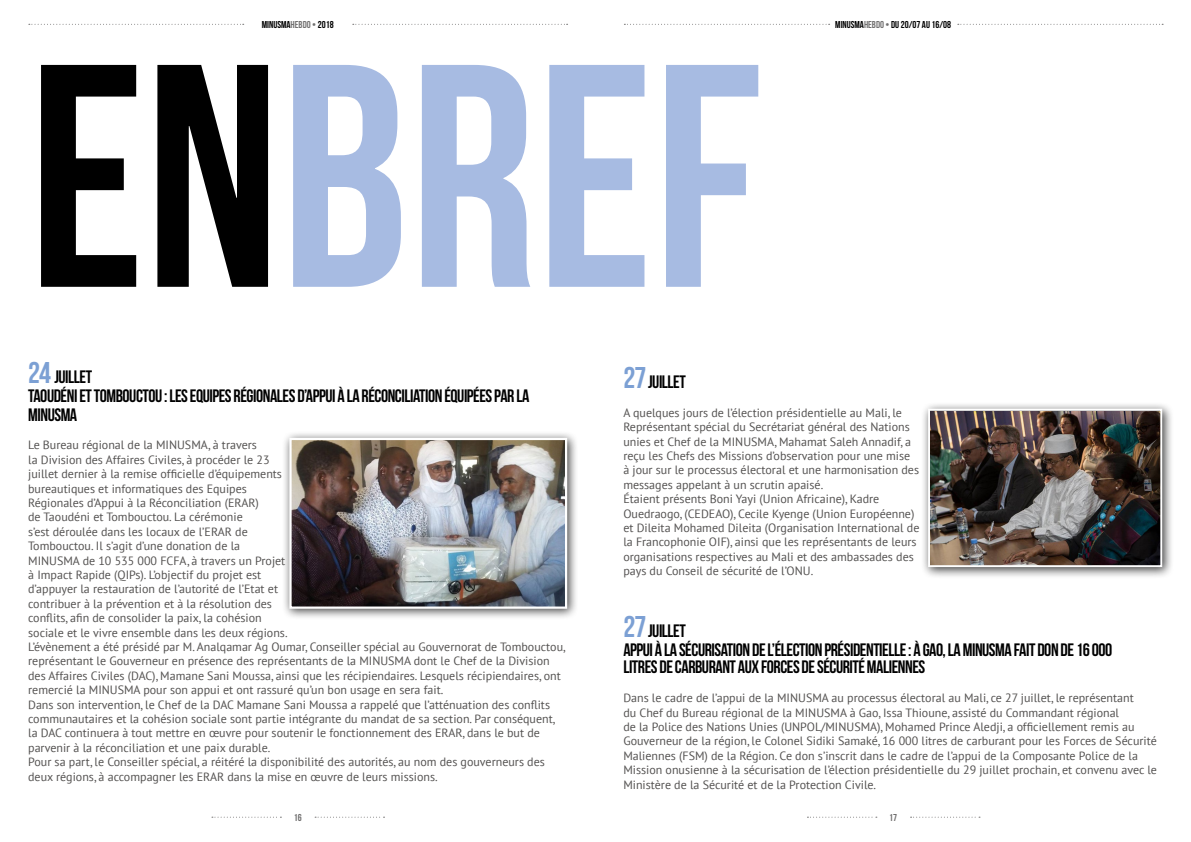
<style>
.page{position:relative;width:1191px;height:842px;background:#fff}
.page>*{position:absolute;margin:0;border:0;box-sizing:border-box;transform-origin:0 0}
.t1{font:317px "Bebas Neue";color:#a7bbe2}
.t2{font:18px/19px "Bebas Neue";letter-spacing:-.025em;color:#000}
.t3{font:12px/14.4px "PT Sans";color:#535150}
.t4{font:10px "Bebas Neue";color:#000}
.t5{font:10px "Bebas Neue";color:#706f6f}
.s1{color:#706f6f}
.s2{color:#000}
.s3{font-size:30px;color:#7ca0d4}
</style>
<div class="page">
<svg style="left:29px;top:24px;width:215px;height:1px"></svg>
<svg style="left:353px;top:24px;width:214px;height:1px"></svg>
<div style="left:282px;top:430px;width:296px;height:190px;background:#000;opacity:.75"></div>
<img style="left:292px;top:441px;width:272px;height:165px">
<div style="left:289px;top:438px;width:278px;height:171px;border:2px solid #fff"></div>
<div style="left:921px;top:401px;width:252px;height:177px;background:#000;opacity:.75"></div>
<img style="left:931px;top:412px;width:228px;height:152px">
<div style="left:928px;top:409px;width:234px;height:158px;border:2px solid #fff"></div>
<svg style="left:624px;top:24px;width:205px;height:1px"></svg>
<svg style="left:957px;top:24px;width:206px;height:1px"></svg>
<svg style="left:315px;top:817px;width:69px;height:1px"></svg>
<svg style="left:212px;top:817px;width:69px;height:1px"></svg>
<svg style="left:910px;top:817px;width:70px;height:1px"></svg>
<svg style="left:807px;top:817px;width:70px;height:1px"></svg>
<p class="t4" style="left:262px;top:19px;width:73px">MINUSMA<span class="s1">HEBDO •</span> 2018</p>
<h1 class="t1" style="left:28px;top:3px;width:735px"><span class="s2">EN</span>BREF</h1>
<p class="t4" style="left:835px;top:19px;width:117px">MINUSMA<span class="s1">HEBDO •</span> DU 20/07 AU 16/08</p>
<h2 class="t2" style="left:28px;top:367px;width:503px"><span class="s3">24</span> JUILLET<br>TAOUDÉNI ET TOMBOUCTOU : LES EQUIPES RÉGIONALES D’APPUI À LA RÉCONCILIATION ÉQUIPÉES PAR LA<br>MINUSMA</h2>
<p class="t3" style="left:28px;top:438px;width:539px">Le Bureau régional de la MINUSMA, à travers<br>la Division des Affaires Civiles, à procéder le 23<br>juillet dernier à la remise officielle d’équipements<br>bureautiques et informatiques des Equipes<br>Régionales d’Appui à la Réconciliation (ERAR)<br>de Taoudéni et Tombouctou. La cérémonie<br>s’est déroulée dans les locaux de l’ERAR de<br>Tombouctou. Il s’agit d’une donation de la<br>MINUSMA de 10 535 000 FCFA, à travers un Projet<br>à Impact Rapide (QIPs). L’objectif du projet est<br>d’appuyer la restauration de l’autorité de l’Etat et<br>contribuer à la prévention et à la résolution des<br>conflits, afin de consolider la paix, la cohésion<br>sociale et le vivre ensemble dans les deux régions.<br>L’évènement a été présidé par M. Analqamar Ag Oumar, Conseiller spécial au Gouvernorat de Tombouctou, représentant le Gouverneur en présence des représentants de la MINUSMA dont le Chef de la Division des Affaires Civiles (DAC), Mamane Sani Moussa, ainsi que les récipiendaires. Lesquels récipiendaires, ont remercié la MINUSMA pour son appui et ont rassuré qu’un bon usage en sera fait.<br>Dans son intervention, le Chef de la DAC Mamane Sani Moussa a rappelé que l’atténuation des conflits communautaires et la cohésion sociale sont partie intégrante du mandat de sa section. Par conséquent, la DAC continuera à tout mettre en œuvre pour soutenir le fonctionnement des ERAR, dans le but de parvenir à la réconciliation et une paix durable.<br>Pour sa part, le Conseiller spécial, a réitéré la disponibilité des autorités, au nom des gouverneurs des deux régions, à accompagner les ERAR dans la mise en œuvre de leurs missions.</p>
<h2 class="t2" style="left:623px;top:372px;width:64px"><span class="s3">27</span>JUILLET</h2>
<p class="t3" style="left:623px;top:405px;width:298px">A quelques jours de l’élection présidentielle au Mali, le Représentant spécial du Secrétariat général des Nations unies et Chef de la MINUSMA, Mahamat Saleh Annadif, a reçu les Chefs des Missions d’observation pour une mise<br>à jour sur le processus électoral et une harmonisation des messages appelant à un scrutin apaisé.<br>Étaient présents Boni Yayi (Union Africaine), Kadre Ouedraogo, (CEDEAO), Cecile Kyenge (Union Européenne) et Dileita Mohamed Dileita (Organisation International de la Francophonie OIF), ainsi que les représentants de leurs organisations respectives au Mali et des ambassades des pays du Conseil de sécurité de l’ONU.</p>
<h2 class="t2" style="left:623px;top:621px;width:490px"><span class="s3">27</span>JUILLET<br>APPUI À LA SÉCURISATION DE L’ÉLECTION PRÉSIDENTIELLE : À GAO, LA MINUSMA FAIT DON DE 16 000</h2>
<h2 class="t2" style="left:623px;top:657px;width:303px">LITRES DE CARBURANT AUX FORCES DE SÉCURITÉ MALIENNES</h2>
<p class="t3" style="left:623px;top:691px;width:535px">Dans le cadre de l’appui de la MINUSMA au processus électoral au Mali, ce 27 juillet, le représentant<br>du Chef du Bureau régional de la MINUSMA à Gao, Issa Thioune, assisté du Commandant régional<br>de la Police des Nations Unies (UNPOL/MINUSMA), Mohamed Prince Aledji, a officiellement remis au Gouverneur de la région, le Colonel Sidiki Samaké, 16 000 litres de carburant pour les Forces de Sécurité Maliennes (FSM) de la Région. Ce don s’inscrit dans le cadre de l’appui de la Composante Police de la Mission onusienne à la sécurisation de l’élection présidentielle du 29 juillet prochain, et convenu avec le Ministère de la Sécurité et de la Protection Civile.</p>
<p class="t5" style="left:294px;top:812px;width:9px">16</p>
<p class="t5" style="left:889px;top:812px;width:9px">17</p>
</div>
